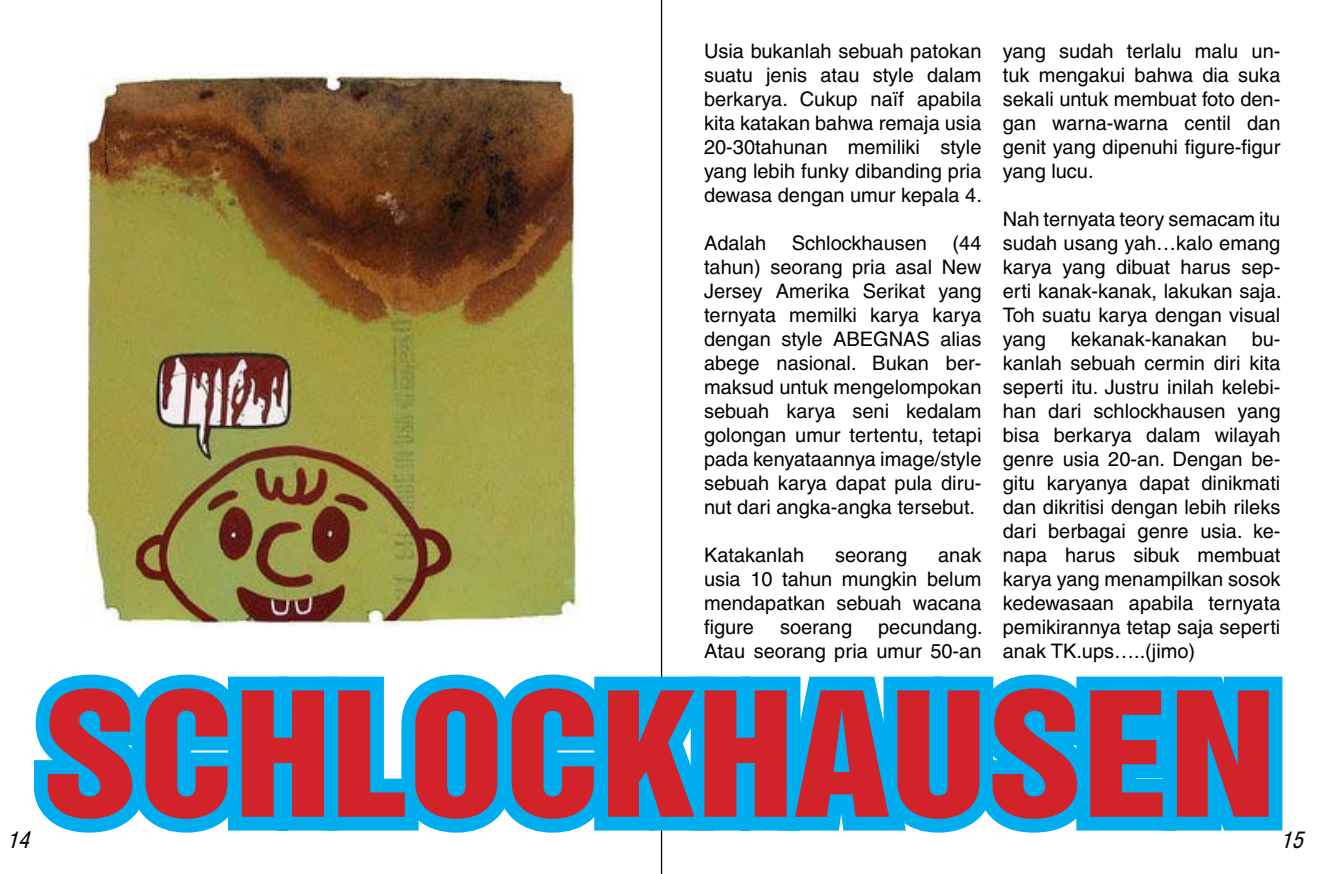
<style>
.page{position:relative;width:1323px;height:874px;background:#fff}
.page>*{position:absolute;margin:0;border:0;box-sizing:border-box;transform-origin:0 0}
.t1{font:158px "Helvetica Inserat";color:#d2232a;scale:1.1 1}
.t2{font:italic 100 condensed 25px "Helvetica";color:#000}
.t3{font:20px/24px "Helvetica";color:#000;text-align:justify}
</style>
<div class="page">
<hr style="left:661px;top:0;width:1px;height:874px;background:#000">
<img style="left:85px;top:73px;width:495px;height:554px">
<svg style="left:33px;top:661px;width:1250px;height:188px"></svg>
<p class="t3" style="left:1002px;top:39px;width:279px">yang sudah terlalu malu un&shy;tuk mengakui bahwa dia suka sekali untuk membuat foto den&shy;gan warna-warna centil dan genit yang dipenuhi figure-figur yang lucu.</p>
<p class="t3" style="left:1002px;top:207px;width:280px">Nah ternyata teory semacam itu sudah usang yah…kalo emang karya yang dibuat harus sep&shy;erti kanak-kanak, lakukan saja.<br>Toh suatu karya dengan visual yang kekanak-kanakan bu&shy;kanlah sebuah cermin diri kita seperti itu. Justru inilah kelebi&shy;han dari schlockhausen yang bisa berkarya dalam wilayah genre usia 20-an. Dengan be&shy;gitu karyanya dapat dinikmati dan dikritisi dengan lebih rileks dari berbagai genre usia. ke&shy;napa harus sibuk membuat karya yang menampilkan sosok kedewasaan apabila ternyata pemikirannya tetap saja seperti anak TK.ups…..(jimo)</p>
<h1 class="t1" style="left:42px;top:660px;width:1123px">SCHLOCKHAUSEN</h1>
<p class="t3" style="left:704px;top:39px;width:279px">Usia bukanlah sebuah patokan suatu jenis atau style dalam berkarya. Cukup naïf apabila kita katakan bahwa remaja usia 20-30tahunan memiliki style yang lebih funky dibanding pria dewasa dengan umur kepala 4.</p>
<p class="t3" style="left:704px;top:231px;width:64px">Adalah</p>
<p class="t3" style="left:791px;top:231px;width:137px">Schlockhausen</p>
<p class="t3" style="left:704px;top:231px;width:279px;text-indent:248px">(44 tahun) seorang pria asal New Jersey Amerika Serikat yang ternyata memilki karya karya dengan style ABEGNAS alias abege nasional. Bukan ber&shy;maksud untuk mengelompokan sebuah karya seni kedalam golongan umur tertentu, tetapi pada kenyataannya image/style sebuah karya dapat pula diru&shy;nut dari angka-angka tersebut.</p>
<p class="t3" style="left:704px;top:543px;width:102px">Katakanlah</p>
<p class="t3" style="left:835px;top:543px;width:74px">seorang</p>
<p class="t3" style="left:704px;top:543px;width:279px;text-indent:234px">anak usia 10 tahun mungkin belum mendapatkan sebuah wacana figure</p>
<p class="t3" style="left:704px;top:615px;width:280px;text-align:right">pecundang.<br>Atau seorang pria umur 50-an</p>
<p class="t3" style="left:780px;top:615px;width:74px">soerang</p>
<p class="t2" style="left:7px;top:830px;width:24px">14</p>
<p class="t2" style="left:1280px;top:830px;width:24px">15</p>
</div>
